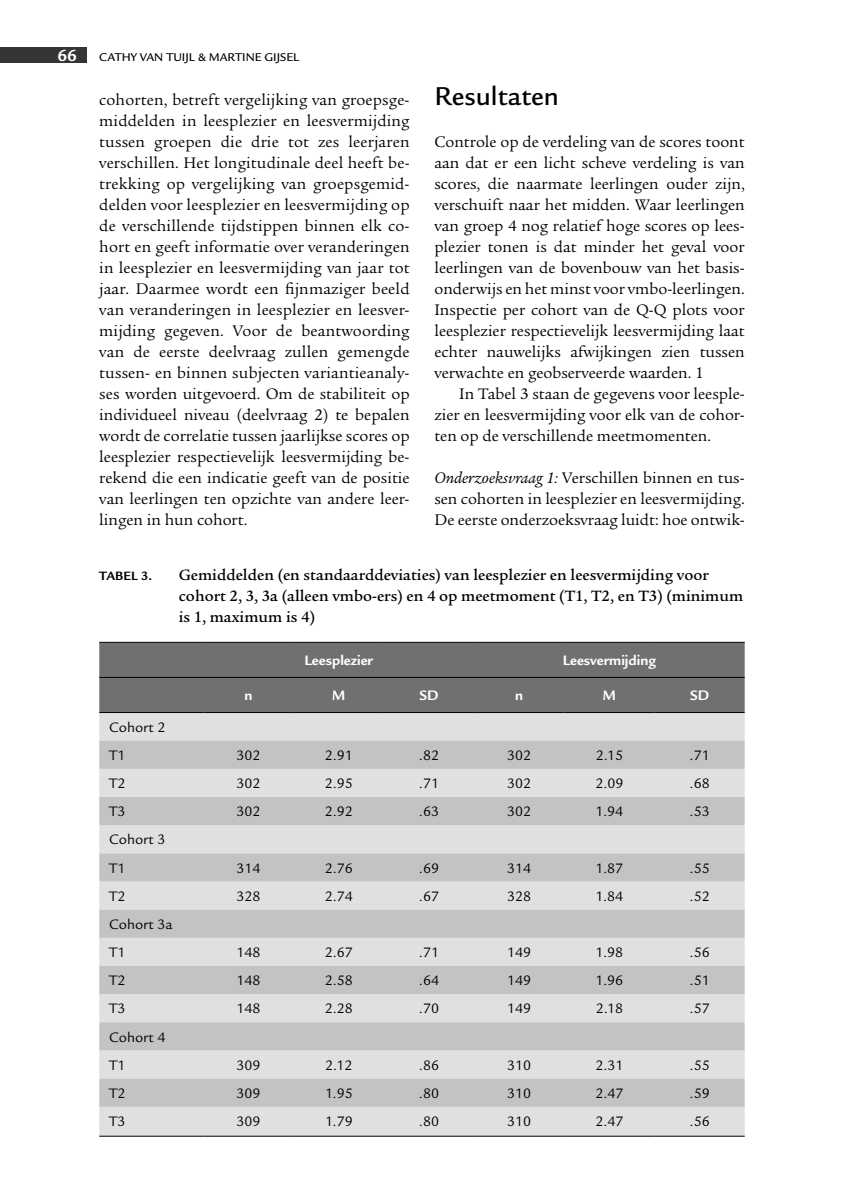
<style>
.page{position:relative;width:844px;height:1191px;background:#fff}
.page>*{position:absolute;margin:0;border:0;box-sizing:border-box;transform-origin:0 0}
.t1{font:500 28px "Legacy Sans Std";color:#000}
.t2{font:700 17.5px "Legacy Sans Std";color:#fff}
.t3{font:16.62px/21px "Legacy Serif Std";color:#000;text-align:justify}
.t4{font:500 16.28px/21px "Legacy Serif Std";color:#000}
.t5{font:14.88px/28.2px "Legacy Sans Std";color:#000}
.t6{font:700 14.88px "Legacy Sans Std";color:#fff}
.t7{font:700 13.12px "Legacy Sans Std";color:#000}
.t8{font:500 12.25px "Legacy Sans Std";color:#000}
.s1{font-style:italic}
</style>
<div class="page">
<div style="left:0;top:47px;width:87px;height:16px;background:#353535"></div>
<div style="left:99px;top:643px;width:645px;height:69px;background:#707070"></div>
<div style="left:99px;top:713px;width:645px;height:422px;background:#e0e0e0"></div>
<svg style="left:99px;top:740px;width:645px;height:366px;background:#d0d0d0"></svg>
<hr style="left:99px;top:677px;width:104px;height:1px;background:#000">
<hr style="left:203px;top:677px;width:91px;height:1px;background:#000">
<hr style="left:294px;top:677px;width:90px;height:1px;background:#000">
<hr style="left:384px;top:677px;width:90px;height:1px;background:#000">
<hr style="left:474px;top:677px;width:90px;height:1px;background:#000">
<hr style="left:564px;top:677px;width:90px;height:1px;background:#000">
<hr style="left:654px;top:677px;width:90px;height:1px;background:#000">
<hr style="left:99px;top:642px;width:104px;height:1px;background:#000">
<hr style="left:203px;top:642px;width:91px;height:1px;background:#000">
<hr style="left:294px;top:642px;width:90px;height:1px;background:#000">
<hr style="left:384px;top:642px;width:90px;height:1px;background:#000">
<hr style="left:474px;top:642px;width:90px;height:1px;background:#000">
<hr style="left:564px;top:642px;width:90px;height:1px;background:#000">
<hr style="left:654px;top:642px;width:90px;height:1px;background:#000">
<hr style="left:99px;top:712px;width:104px;height:1px;background:#000">
<hr style="left:203px;top:712px;width:91px;height:1px;background:#000">
<hr style="left:294px;top:712px;width:90px;height:1px;background:#000">
<hr style="left:384px;top:712px;width:90px;height:1px;background:#000">
<hr style="left:474px;top:712px;width:90px;height:1px;background:#000">
<hr style="left:564px;top:712px;width:90px;height:1px;background:#000">
<hr style="left:654px;top:712px;width:90px;height:1px;background:#000">
<hr style="left:99px;top:1135px;width:104px;height:1px;background:#000">
<hr style="left:203px;top:1135px;width:91px;height:1px;background:#000">
<hr style="left:294px;top:1135px;width:90px;height:1px;background:#000">
<hr style="left:384px;top:1135px;width:90px;height:1px;background:#000">
<hr style="left:474px;top:1135px;width:90px;height:1px;background:#000">
<hr style="left:564px;top:1135px;width:90px;height:1px;background:#000">
<hr style="left:654px;top:1135px;width:90px;height:1px;background:#000">
<p class="t2" style="left:57px;top:46px;width:21px">66</p>
<p class="t8" style="left:99px;top:51px;width:201px">CATHY VAN TUIJL &amp; MARTINE GIJSEL</p>
<p class="t3" style="left:99px;top:90px;width:312px">cohorten, betreft vergelijking van groepsge&shy;middelden in leesplezier en leesvermijding tussen groepen die drie tot zes leerjaren verschillen. Het longitudinale deel heeft be&shy;trekking op vergelijking van groepsgemid&shy;delden voor leesplezier en leesvermijding op de verschillende tijdstippen binnen elk co&shy;hort en geeft informatie over veranderingen in leesplezier en leesvermijding van jaar tot jaar. Daarmee wordt een fijnmaziger beeld van veranderingen in leesplezier en leesver&shy;mijding gegeven. Voor de beantwoording van de eerste deelvraag zullen gemengde tussen- en binnen subjecten variantieanaly&shy;ses worden uitgevoerd. Om de stabiliteit op individueel niveau (deelvraag 2) te bepalen wordt de correlatie tussen jaarlijkse scores op leesplezier respectievelijk leesvermijding be&shy;rekend die een indicatie geeft van de positie van leerlingen ten opzichte van andere leer&shy;lingen in hun cohort.</p>
<h1 class="t1" style="left:434px;top:81px;width:126px">RESULTATEN</h1>
<p class="t3" style="left:434px;top:132px;width:312px">Controle op de verdeling van de scores toont aan dat er een licht scheve verdeling is van scores, die naarmate leerlingen ouder zijn, verschuift naar het midden. Waar leerlingen van groep 4 nog relatief hoge scores op lees&shy;plezier tonen is dat minder het geval voor leerlingen van de bovenbouw van het basis&shy;onderwijs en het minst voor vmbo-leerlingen.<br>Inspectie per cohort van de Q-Q plots voor leesplezier respectievelijk leesvermijding laat echter nauwelijks afwijkingen zien tussen verwachte en geobserveerde waarden. 1</p>
<p class="t3" style="left:434px;top:384px;width:312px;text-indent:25px">In Tabel 3 staan de gegevens voor leesple&shy;zier en leesvermijding voor elk van de cohor&shy;ten op de verschillende meetmomenten.</p>
<p class="t3" style="left:434px;top:468px;width:312px"><span class="s1">Onderzoeksvraag 1:</span> Verschillen binnen en tus&shy;sen cohorten in leesplezier en leesvermijding.<br>De eerste onderzoeksvraag luidt: hoe ontwik-</p>
<p class="t7" style="left:99px;top:568px;width:54px">Tabel 3.</p>
<p class="t4" style="left:179px;top:564px;width:566px">Gemiddelden (en standaarddeviaties) van leesplezier en leesvermijding voor cohort 2, 3, 3a (alleen vmbo-ers) en 4 op meetmoment (T1, T2, en T3) (minimum is 1, maximum is 4)</p>
<p class="t6" style="left:304px;top:652px;width:70px">Leesplezier</p>
<p class="t6" style="left:562px;top:652px;width:95px">Leesvermijding</p>
<p class="t6" style="left:244px;top:687px;width:9px">n</p>
<p class="t6" style="left:332px;top:687px;width:13px">M</p>
<p class="t6" style="left:419px;top:687px;width:19px">SD</p>
<p class="t6" style="left:515px;top:687px;width:9px">n</p>
<p class="t6" style="left:602px;top:687px;width:13px">M</p>
<p class="t6" style="left:690px;top:687px;width:19px">SD</p>
<p class="t5" style="left:109px;top:713px;width:58px">Cohort 2<br>T1</p>
<p class="t5" style="left:236px;top:741px;width:25px">302</p>
<p class="t5" style="left:325px;top:741px;width:30px">2.91</p>
<p class="t5" style="left:419px;top:741px;width:22px">.82</p>
<p class="t5" style="left:507px;top:741px;width:25px">302</p>
<p class="t5" style="left:595px;top:741px;width:29px">2.15</p>
<p class="t5" style="left:689px;top:741px;width:22px">.71</p>
<p class="t5" style="left:109px;top:769px;width:18px">T2</p>
<p class="t5" style="left:236px;top:769px;width:25px">302</p>
<p class="t5" style="left:325px;top:769px;width:30px">2.95</p>
<p class="t5" style="left:419px;top:769px;width:22px">.71</p>
<p class="t5" style="left:507px;top:769px;width:25px">302</p>
<p class="t5" style="left:595px;top:769px;width:30px">2.09</p>
<p class="t5" style="left:689px;top:769px;width:22px">.68</p>
<p class="t5" style="left:109px;top:797px;width:18px">T3</p>
<p class="t5" style="left:236px;top:797px;width:25px">302</p>
<p class="t5" style="left:325px;top:797px;width:30px">2.92</p>
<p class="t5" style="left:419px;top:797px;width:22px">.63</p>
<p class="t5" style="left:507px;top:797px;width:25px">302</p>
<p class="t5" style="left:595px;top:797px;width:29px">1.94</p>
<p class="t5" style="left:689px;top:797px;width:22px">.53</p>
<p class="t5" style="left:109px;top:826px;width:58px">Cohort 3<br>T1</p>
<p class="t5" style="left:236px;top:854px;width:25px">314</p>
<p class="t5" style="left:325px;top:854px;width:30px">2.76</p>
<p class="t5" style="left:419px;top:854px;width:22px">.69</p>
<p class="t5" style="left:507px;top:854px;width:25px">314</p>
<p class="t5" style="left:595px;top:854px;width:29px">1.87</p>
<p class="t5" style="left:689px;top:854px;width:22px">.55</p>
<p class="t5" style="left:109px;top:882px;width:18px">T2</p>
<p class="t5" style="left:236px;top:882px;width:25px">328</p>
<p class="t5" style="left:325px;top:882px;width:30px">2.74</p>
<p class="t5" style="left:419px;top:882px;width:22px">.67</p>
<p class="t5" style="left:507px;top:882px;width:25px">328</p>
<p class="t5" style="left:595px;top:882px;width:29px">1.84</p>
<p class="t5" style="left:689px;top:882px;width:22px">.52</p>
<p class="t5" style="left:109px;top:910px;width:65px">Cohort 3a<br>T1</p>
<p class="t5" style="left:236px;top:938px;width:25px">148</p>
<p class="t5" style="left:325px;top:938px;width:30px">2.67</p>
<p class="t5" style="left:419px;top:938px;width:22px">.71</p>
<p class="t5" style="left:507px;top:938px;width:25px">149</p>
<p class="t5" style="left:595px;top:938px;width:29px">1.98</p>
<p class="t5" style="left:689px;top:938px;width:22px">.56</p>
<p class="t5" style="left:109px;top:966px;width:18px">T2</p>
<p class="t5" style="left:236px;top:966px;width:25px">148</p>
<p class="t5" style="left:325px;top:966px;width:30px">2.58</p>
<p class="t5" style="left:419px;top:966px;width:22px">.64</p>
<p class="t5" style="left:507px;top:966px;width:25px">149</p>
<p class="t5" style="left:595px;top:966px;width:29px">1.96</p>
<p class="t5" style="left:689px;top:966px;width:22px">.51</p>
<p class="t5" style="left:109px;top:994px;width:18px">T3</p>
<p class="t5" style="left:236px;top:994px;width:25px">148</p>
<p class="t5" style="left:325px;top:994px;width:30px">2.28</p>
<p class="t5" style="left:419px;top:994px;width:22px">.70</p>
<p class="t5" style="left:507px;top:994px;width:25px">149</p>
<p class="t5" style="left:595px;top:994px;width:29px">2.18</p>
<p class="t5" style="left:689px;top:994px;width:22px">.57</p>
<p class="t5" style="left:109px;top:1023px;width:58px">Cohort 4<br>T1</p>
<p class="t5" style="left:236px;top:1051px;width:25px">309</p>
<p class="t5" style="left:325px;top:1051px;width:29px">2.12</p>
<p class="t5" style="left:419px;top:1051px;width:22px">.86</p>
<p class="t5" style="left:507px;top:1051px;width:25px">310</p>
<p class="t5" style="left:595px;top:1051px;width:30px">2.31</p>
<p class="t5" style="left:689px;top:1051px;width:22px">.55</p>
<p class="t5" style="left:109px;top:1079px;width:18px">T2</p>
<p class="t5" style="left:236px;top:1079px;width:25px">309</p>
<p class="t5" style="left:325px;top:1079px;width:29px">1.95</p>
<p class="t5" style="left:419px;top:1079px;width:22px">.80</p>
<p class="t5" style="left:507px;top:1079px;width:25px">310</p>
<p class="t5" style="left:595px;top:1079px;width:30px">2.47</p>
<p class="t5" style="left:689px;top:1079px;width:22px">.59</p>
<p class="t5" style="left:109px;top:1107px;width:18px">T3</p>
<p class="t5" style="left:236px;top:1107px;width:25px">309</p>
<p class="t5" style="left:325px;top:1107px;width:29px">1.79</p>
<p class="t5" style="left:419px;top:1107px;width:22px">.80</p>
<p class="t5" style="left:507px;top:1107px;width:25px">310</p>
<p class="t5" style="left:595px;top:1107px;width:30px">2.47</p>
<p class="t5" style="left:689px;top:1107px;width:22px">.56</p>
</div>
